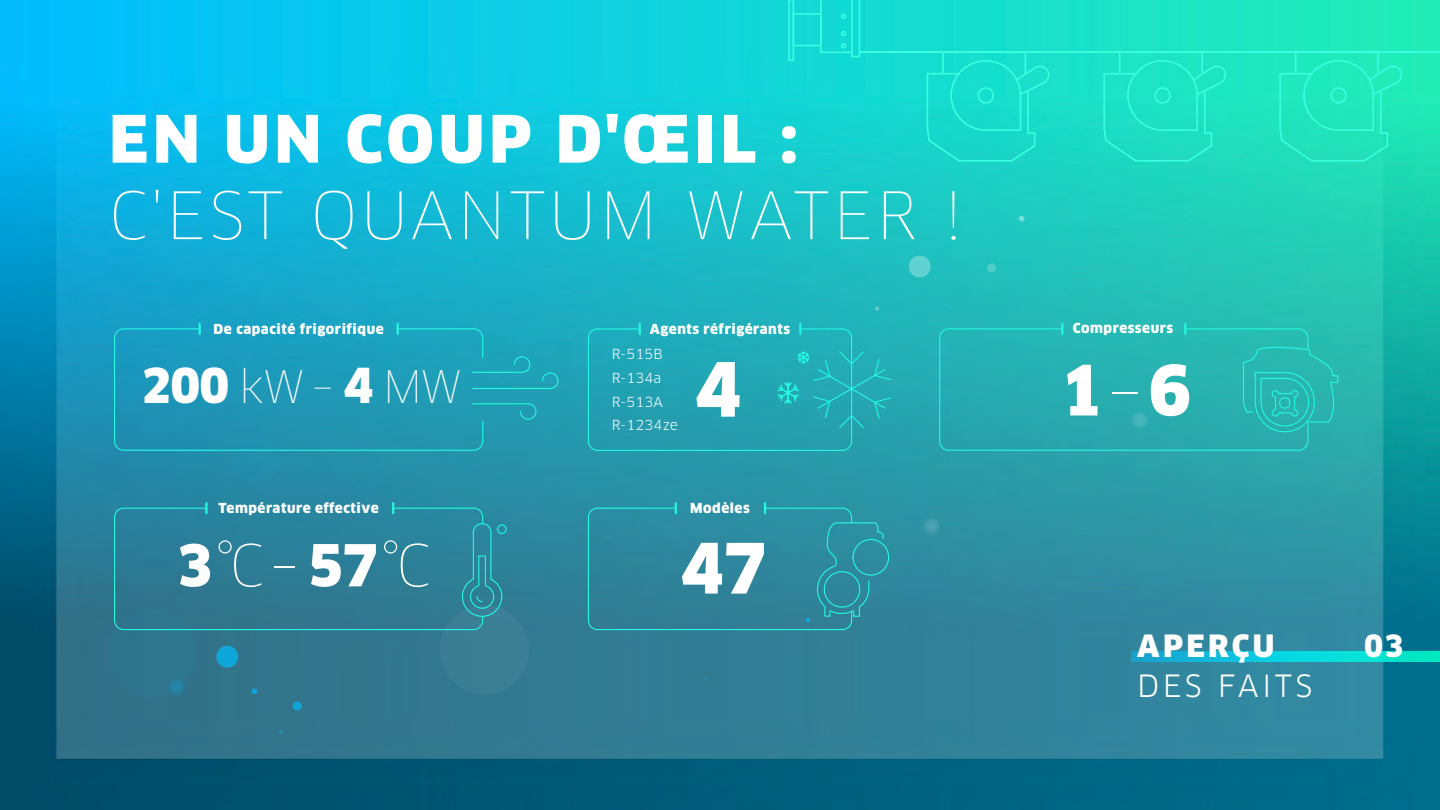
<style>
.page{position:relative;width:1440px;height:810px;background:#fff}
.page>*{position:absolute;margin:0;border:0;box-sizing:border-box;transform-origin:0 0}
.t1{font:900 72.82px "Clan Pro";color:#fff}
.t2{font:900 67.72px "Clan Pro";color:#fff}
.t3{font:100 63.75px "Clan Pro";letter-spacing:.05em;color:#fff}
.t4{font:900 63.75px "Clan Pro";letter-spacing:.07em;color:#fff}
.t5{font:100 56.4px "Clan Pro";color:#fff}
.t6{font:100 43.72px "Clan Pro";color:#fff}
.t7{font:900 30px "Clan Pro";letter-spacing:.11em;color:#fff}
.t8{font:30px "Clan Pro";letter-spacing:.11em;color:#fff}
.t9{font:900 13.5px "Clan Pro";letter-spacing:.04em;color:#fff}
.t10{font:13.5px/23.7px "Clan Pro";letter-spacing:.02em;color:#fff}
.s1{font-weight:900;font-size:47.03px}
.s2{font-weight:100}
.s3{font-weight:900}
</style>
<div class="page">
<img style="left:0;top:0;width:1440px;height:810px">
<svg style="left:279px;top:730px;width:4px;height:5px"></svg>
<svg style="left:907px;top:254px;width:25px;height:25px"></svg>
<svg style="left:1019px;top:215px;width:6px;height:7px"></svg>
<svg style="left:875px;top:306px;width:4px;height:5px"></svg>
<svg style="left:920px;top:516px;width:22px;height:22px"></svg>
<svg style="left:939px;top:263px;width:400px;height:188px;background:#26b7b3"></svg>
<svg style="left:113px;top:321px;width:446px;height:163px;background:#1f98b5"></svg>
<svg style="left:587px;top:503px;width:303px;height:128px;background:#2d899e"></svg>
<svg style="left:587px;top:324px;width:305px;height:128px;background:#22a7b4"></svg>
<svg style="left:1131px;top:651px;width:309px;height:11px;background:#0acdd6"></svg>
<svg style="left:101px;top:503px;width:434px;height:208px;background:#2e7c94"></svg>
<hr style="left:859px;top:52px;width:581px;height:1px;background:#39ffdf">
<svg style="left:788px;top:0;width:72px;height:61px;background:#18ded6"></svg>
<svg style="left:1279px;top:51px;width:123px;height:111px;background:#22e8bd"></svg>
<svg style="left:1103px;top:51px;width:123px;height:111px;background:#1fe3c5"></svg>
<svg style="left:927px;top:51px;width:122px;height:111px;background:#1adecc"></svg>
<h3 class="t4" style="left:109px;top:101px;width:690px">EN UN COUP D'ŒIL :</h3>
<h3 class="t3" style="left:109px;top:177px;width:856px">C'EST QUANTUM WATER !</h3>
<p class="t9" style="left:214px;top:321px;width:172px">De capacité frigorifique</p>
<p class="t9" style="left:650px;top:321px;width:142px">Agents réfrigérants</p>
<p class="t9" style="left:1073px;top:320px;width:102px">Compresseurs</p>
<p class="t10" style="left:612px;top:343px;width:68px">R-515B<br>R-134a<br>R-513A<br>R-1234ze</p>
<h1 class="t1" style="left:695px;top:346px;width:48px">4</h1>
<h3 class="t6" style="left:142px;top:361px;width:323px"><span class="s1">200</span> kW – <span class="s1">4</span> MW</h3>
<h2 class="t2" style="left:1060px;top:350px;width:133px">1 <span class="s2">–</span> 6</h2>
<p class="t9" style="left:219px;top:500px;width:162px">Température effective</p>
<h3 class="t5" style="left:177px;top:532px;width:256px"><span class="s3">3</span>°C – <span class="s3">57</span>°C</h3>
<p class="t9" style="left:690px;top:500px;width:61px">Modèles</p>
<h2 class="t2" style="left:680px;top:528px;width:88px">47</h2>
<h3 class="t7" style="left:1137px;top:628px;width:139px">APERÇU</h3>
<h3 class="t7" style="left:1364px;top:628px;width:41px">03</h3>
<h3 class="t8" style="left:1137px;top:668px;width:176px">DES FAITS</h3>
</div>
